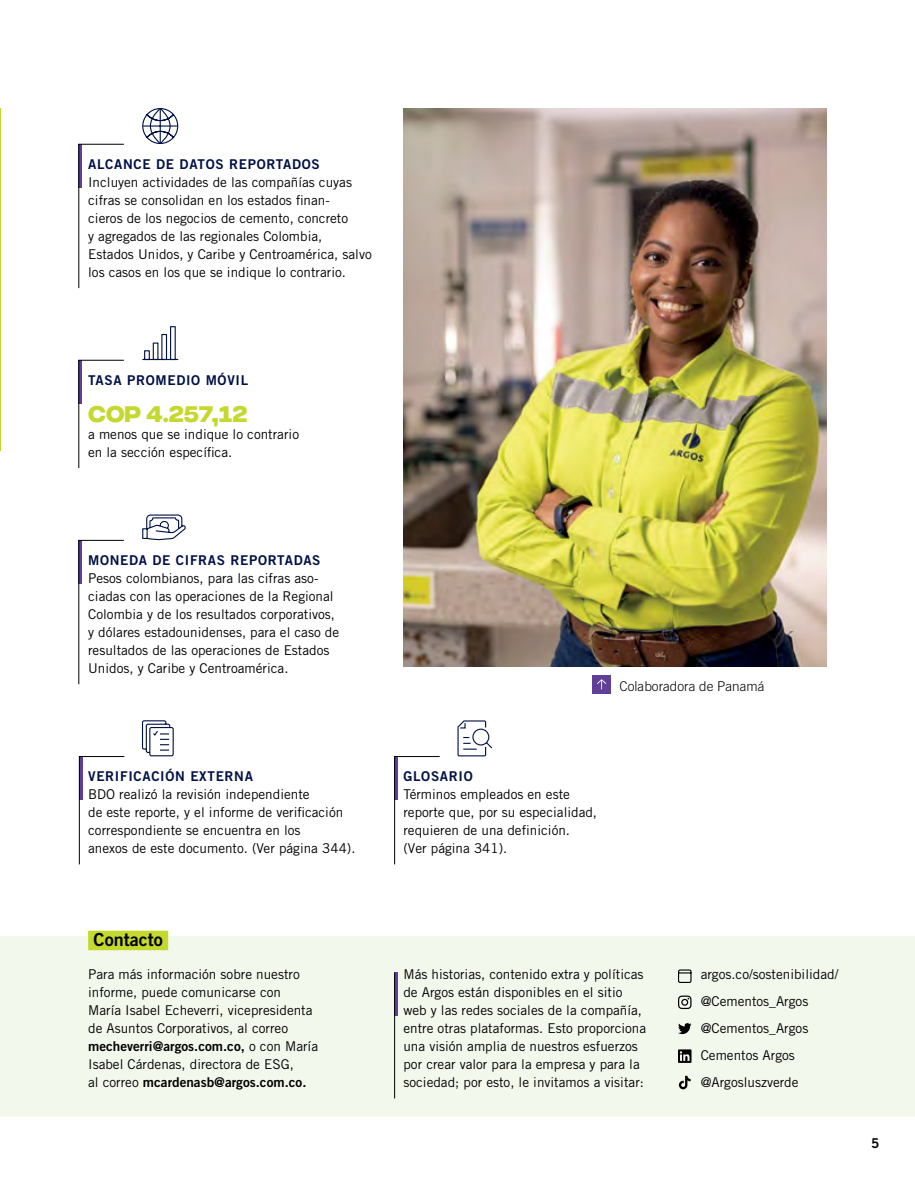
<style>
.page{position:relative;width:915px;height:1191px;background:#fff}
.page>*{position:absolute;margin:0;border:0;box-sizing:border-box;transform-origin:0 0}
.t1{font:600 22.5px "Integral CF";color:#c4d82e}
.t2{font:18px "Trade Gothic LT Std Bd 2";color:#000}
.t3{font:13.5px/18px "Trade Gothic LT Std";color:#000}
.t4{font:13.5px "Trade Gothic LT Std Bd 2";letter-spacing:.05em;color:#001145}
.t5{font:13.5px "Trade Gothic LT Std Bd 2";color:#000}
.t6{font:300 13.5px "Trade Gothic LT Std";color:#000}
.s1{font-family:"Trade Gothic LT Std"}
</style>
<div class="page">
<div style="left:0;top:936px;width:914px;height:180px;background:#f3f8ec"></div>
<hr style="left:394px;top:972px;width:3px;height:44px;background:#603f99">
<svg style="left:142px;top:108px;width:37px;height:36px"></svg>
<div style="left:150px;top:108px;width:20px;height:36px;border:1px solid #001145;border-radius:50%"></div>
<hr style="left:160px;top:109px;width:1px;height:34px;background:#001145">
<hr style="left:143px;top:125px;width:34px;height:2px;background:#001145">
<svg style="left:142px;top:326px;width:37px;height:34px"></svg>
<svg style="left:142px;top:514px;width:44px;height:27px"></svg>
<svg style="left:141px;top:720px;width:33px;height:37px"></svg>
<svg style="left:678px;top:969px;width:13px;height:14px"></svg>
<svg style="left:678px;top:1075px;width:12px;height:14px"></svg>
<svg style="left:678px;top:995px;width:13px;height:14px"></svg>
<svg style="left:678px;top:1023px;width:13px;height:11px"></svg>
<svg style="left:678px;top:1049px;width:13px;height:14px"></svg>
<svg style="left:78px;top:144px;width:46px;height:144px"></svg>
<svg style="left:78px;top:540px;width:46px;height:144px"></svg>
<svg style="left:394px;top:756px;width:46px;height:108px"></svg>
<svg style="left:79px;top:756px;width:46px;height:108px"></svg>
<svg style="left:78px;top:360px;width:46px;height:108px"></svg>
<div style="left:88px;top:930px;width:80px;height:20px;background:#c4d82e"></div>
<hr style="left:394px;top:972px;width:1px;height:126px;background:#000">
<svg style="left:457px;top:720px;width:36px;height:37px"></svg>
<img style="left:403px;top:108px;width:423px;height:558px">
<div style="left:592px;top:675px;width:18px;height:18px;background:#603f99"></div>
<svg style="left:597px;top:679px;width:9px;height:10px"></svg>
<hr style="left:0;top:108px;width:1px;height:342px;background:#c4d82e">
<p class="t4" style="left:88px;top:156px;width:233px">ALCANCE DE DATOS REPORTADOS</p>
<p class="t3" style="left:88px;top:173px;width:285px">Incluyen actividades de las compañías cuyas cifras se consolidan en los estados finan-<br>cieros de los negocios de cemento, concreto<br>y agregados de las regionales Colombia,<br>Estados Unidos, y Caribe y Centroamérica, salvo los casos en los que se indique lo contrario.</p>
<p class="t4" style="left:88px;top:372px;width:161px">TASA PROMEDIO MÓVIL</p>
<h1 class="t1" style="left:88px;top:401px;width:161px">COP 4.257,12</h1>
<p class="t3" style="left:88px;top:425px;width:212px">a menos que se indique lo contrario en la sección específica.</p>
<p class="t4" style="left:88px;top:552px;width:234px">MONEDA DE CIFRAS REPORTADAS</p>
<p class="t3" style="left:88px;top:569px;width:252px">Pesos colombianos, para las cifras aso&shy;ciadas con las operaciones de la Regional Colombia y de los resultados corporativos, y dólares estadounidenses, para el caso de resultados de las operaciones de Estados Unidos, y Caribe y Centroamérica.</p>
<p class="t4" style="left:88px;top:768px;width:166px">VERIFICACIÓN EXTERNA</p>
<p class="t3" style="left:88px;top:785px;width:269px">BDO realizó la revisión independiente<br>de este reporte, y el informe de verificación correspondiente se encuentra en los<br>anexos de este documento. (Ver página 344).</p>
<h2 class="t2" style="left:94px;top:928px;width:70px">Contacto</h2>
<p class="t3" style="left:88px;top:965px;width:226px">Para más información sobre nuestro informe, puede comunicarse con María Isabel Echeverri, vicepresidenta de Asuntos Corporativos, al correo</p>
<p class="t5" style="left:88px;top:1038px;width:231px">mecheverri@argos.com.co, <span class="s1">o con María</span></p>
<p class="t3" style="left:88px;top:1055px;width:207px">Isabel Cárdenas, directora de ESG,</p>
<p class="t5" style="left:88px;top:1074px;width:220px"><span class="s1">al correo</span> mcardenasb@argos.com.co.</p>
<p class="t6" style="left:619px;top:678px;width:146px">Colaboradora de Panamá</p>
<p class="t4" style="left:403px;top:768px;width:71px">GLOSARIO</p>
<p class="t3" style="left:403px;top:785px;width:195px">Términos empleados en este reporte que, por su especialidad, requieren de una definición.<br>(Ver página 341).</p>
<p class="t3" style="left:403px;top:965px;width:244px">Más historias, contenido extra y políticas de Argos están disponibles en el sitio web y las redes sociales de la compañía, entre otras plataformas. Esto proporciona una visión amplia de nuestros esfuerzos por crear valor para la empresa y para la sociedad; por esto, le invitamos a visitar:</p>
<p class="t3" style="left:700px;top:961px;width:139px;line-height:27px">argos.co/sostenibilidad/ @Cementos_Argos @Cementos_Argos<br>Cementos Argos @Argosluszverde</p>
<p class="t5" style="left:870px;top:1135px;width:10px">5</p>
</div>
